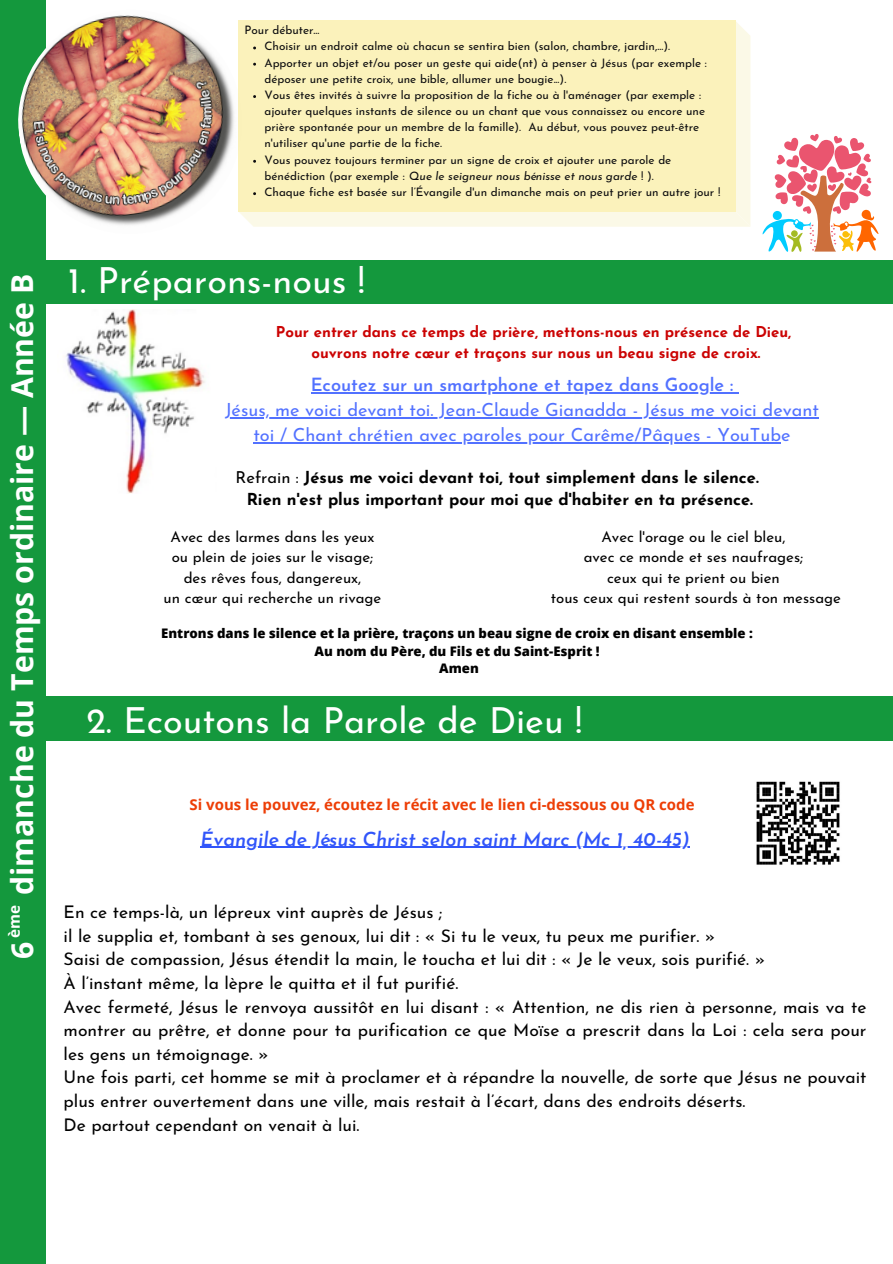
<style>
.page{position:relative;width:893px;height:1264px;background:#fff}
.page>*{position:absolute;margin:0;border:0;box-sizing:border-box;transform-origin:0 0}
.t1{font:36px "Josefin Sans";color:#fff}
.t2{font:700 30.15px "Open Sans";color:#fff}
.t3{font:italic 600 19.5px "Josefin Sans";color:#3155fa}
.t4{font:18.15px "Josefin Sans";color:#5271ff}
.t5{font:600 18.15px "Josefin Sans";color:#5271ff}
.t6{font:17.4px/23.7px "Josefin Sans";color:#000}
.t7{font:700 16.5px/22.5px "Josefin Sans";color:#000;text-align:center}
.t8{font:700 15.15px "Open Sans";color:#fff}
.t9{font:15px "Josefin Sans";color:#000}
.t10{font:700 15px/21px "Josefin Sans";color:#cb0303;text-align:center}
.t11{font:700 15px "Open Sans";color:#ed3e06}
.t12{font:800 13.2px "Open Sans";color:#000}
.t13{font:11.7px/16.2px "Josefin Sans";color:#0c0c0e}
.s1{font-style:italic}
.s2{font-weight:400}
</style>
<div class="page">
<div style="left:0;top:0;width:45px;height:1263px;background:#14983d"></div>
<div style="left:40px;top:697px;width:852px;height:44px;background:#14983d"></div>
<img style="left:18px;top:3px;width:216px;height:238px">
<svg style="left:762px;top:134px;width:117px;height:118px"></svg>
<svg style="left:238px;top:20px;width:512px;height:207px;background:#faf2bf"></svg>
<hr style="left:201px;top:846px;width:488px;height:2px;background:#3155fa">
<div style="left:40px;top:260px;width:852px;height:44px;background:#14983d"></div>
<img style="left:66px;top:310px;width:139px;height:183px">
<hr style="left:310px;top:392px;width:423px;height:1px;background:#5271ff">
<hr style="left:225px;top:417px;width:593px;height:1px;background:#5271ff">
<hr style="left:253px;top:442px;width:528px;height:1px;background:#5271ff">
<img style="left:756px;top:781px;width:84px;height:84px">
<h6 class="t13" style="left:244px;top:23px;width:76px">Pour débuter...</h6>
<p class="t13" style="left:264px;top:39px;width:407px">Choisir un endroit calme où chacun se sentira bien (salon, chambre, jardin,...).</p>
<p class="t13" style="left:264px;top:56px;width:444px">Apporter un objet et/ou poser un geste qui aide(nt) à penser à Jésus (par exemple : déposer une petite croix, une bible, allumer une bougie...).</p>
<p class="t13" style="left:264px;top:88px;width:442px">Vous êtes invités à suivre la proposition de la fiche ou à l'aménager (par exemple : ajouter quelques instants de silence ou un chant que vous connaissez ou encore une prière spontanée pour un membre de la famille). Au début, vous pouvez peut-être n'utiliser qu'une partie de la fiche.</p>
<p class="t13" style="left:264px;top:153px;width:408px">Vous pouvez toujours terminer par un signe de croix et ajouter une parole de bénédiction (par exemple : <span class="s1">Que le seigneur nous bénisse et nous garde</span> ! ).</p>
<p class="t13" style="left:264px;top:185px;width:457px">Chaque fiche est basée sur l’Évangile d'un dimanche mais on peut prier un autre jour !</p>
<p class="t2" style="left:1px;top:894px;width:622px;rotate:-90deg">dimanche du Temps ordinaire — Année B</p>
<h1 class="t8" style="left:4px;top:938px;width:34px;rotate:-90deg">ème</h1>
<p class="t2" style="left:1px;top:959px;width:19px;rotate:-90deg">6</p>
<h4 class="t1" style="left:68px;top:266px;width:298px">1. Préparons-nous !</h4>
<p class="t10" style="left:276px;top:323px;width:517px">Pour entrer dans ce temps de prière, mettons-nous en présence de Dieu, ouvrons notre cœur et traçons sur nous un beau signe de croix.</p>
<p class="t5" style="left:310px;top:377px;width:424px">Ecoutez sur un smartphone et tapez dans Google :</p>
<h1 class="t4" style="left:225px;top:402px;width:595px">Jésus, me voici devant toi. Jean-Claude Gianadda - Jésus me voici devant</h1>
<p class="t4" style="left:253px;top:427px;width:538px">toi / Chant chrétien avec paroles pour Carême/Pâques - YouTube</p>
<p class="t7" style="left:235px;top:467px;width:524px"><span class="s2">Refrain :</span> Jésus me voici devant toi, tout simplement dans le silence.<br>Rien n'est plus important pour moi que d'habiter en ta présence.</p>
<p class="t9" style="left:170px;top:531px;width:205px">Avec des larmes dans les yeux</p>
<p class="t9" style="left:172px;top:551px;width:203px">ou plein de joies sur le visage;</p>
<p class="t9" style="left:184px;top:571px;width:179px">des rêves fous, dangereux,</p>
<p class="t9" style="left:163px;top:591px;width:219px">un cœur qui recherche un rivage</p>
<p class="t9" style="left:601px;top:531px;width:185px">Avec l'orage ou le ciel bleu,</p>
<p class="t9" style="left:583px;top:551px;width:221px">avec ce monde et ses naufrages;</p>
<p class="t9" style="left:607px;top:571px;width:174px">ceux qui te prient ou bien</p>
<p class="t9" style="left:550px;top:591px;width:292px">tous ceux qui restent sourds à ton message</p>
<h6 class="t12" style="left:161px;top:624px;width:593px">Entrons dans le silence et la prière, traçons un beau signe de croix en disant ensemble :</h6>
<h3 class="t12" style="left:314px;top:641px;width:286px">Au nom du Père, du Fils et du Saint-Esprit !</h3>
<h5 class="t12" style="left:439px;top:659px;width:41px">Amen</h5>
<p class="t1" style="left:86px;top:706px;width:497px">2. Ecoutons la Parole de Dieu !</p>
<p class="t11" style="left:189px;top:793px;width:506px">Si vous le pouvez, écoutez le récit avec le lien ci-dessous ou QR code</p>
<p class="t3" style="left:201px;top:831px;width:490px">Évangile de Jésus Christ selon saint Marc (Mc 1, 40-45)</p>
<p class="t6" style="left:64px;top:901px;width:804px">En ce temps-là, un lépreux vint auprès de Jésus ;<br>il le supplia et, tombant à ses genoux, lui dit : « Si tu le veux, tu peux me purifier. »<br>Saisi de compassion, Jésus étendit la main, le toucha et lui dit : « Je le veux, sois purifié. »<br>À l’instant même, la lèpre le quitta et il fut purifié.<br>Avec fermeté, Jésus le renvoya aussitôt en lui disant : « Attention, ne dis rien à personne, mais va te montrer au prêtre, et donne pour ta purification ce que Moïse a prescrit dans la Loi : cela sera pour les gens un témoignage. »<br>Une fois parti, cet homme se mit à proclamer et à répandre la nouvelle, de sorte que Jésus ne pouvait plus entrer ouvertement dans une ville, mais restait à l’écart, dans des endroits déserts.<br>De partout cependant on venait à lui.</p>
</div>
